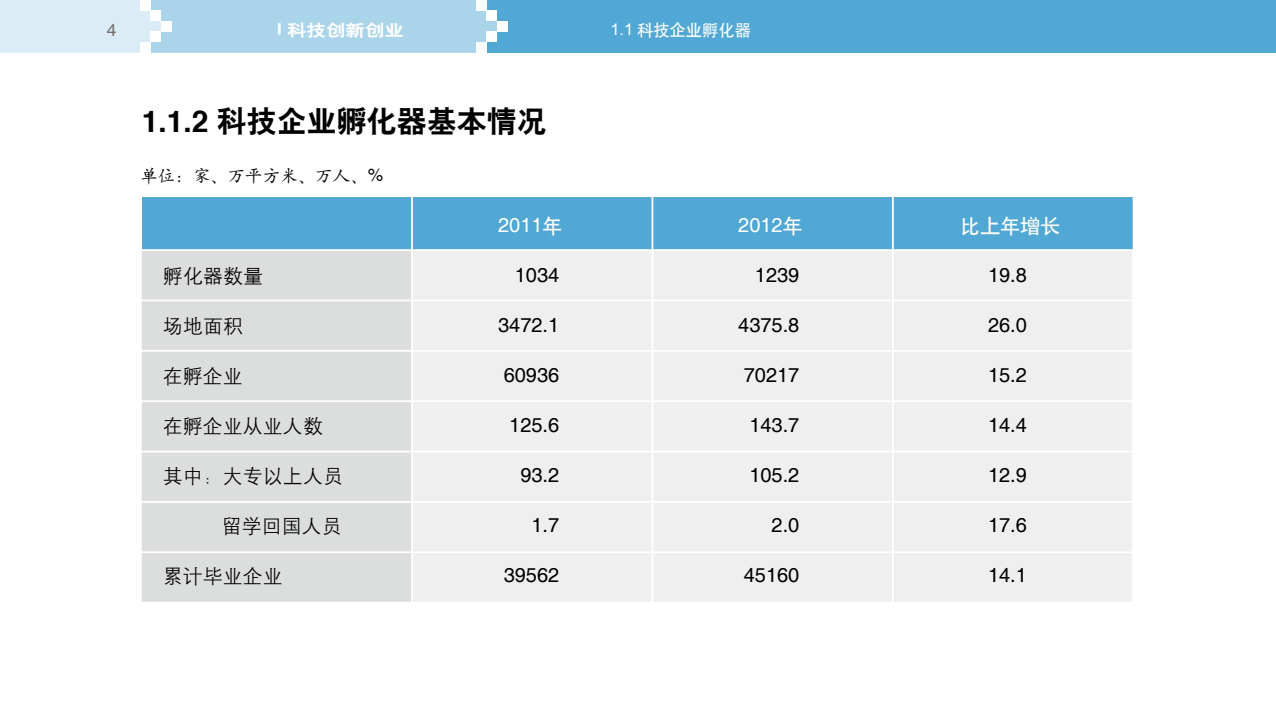
<style>
.page{position:relative;width:1276px;height:709px;background:#fff}
.page>*{position:absolute;margin:0;border:0;box-sizing:border-box;transform-origin:0 0}
.t1{font:30px "H Yb 2 gj";color:#000}
.t2{font:20px "Helvetica";color:#000}
.t3{font:20px "H Yg 2 gj";color:#000}
.t4{font:20px "Helvetica";color:#fff}
.t5{font:20px "H Yb 1 gj";color:#fff}
.t6{font:17.5px "H Yc 1 gj";color:#000}
.t7{font:17.5px "Helvetica";color:#727171}
.t8{font:16.25px "H Yb 1 gj";color:#fff}
.t9{font:16.25px "H Yb 2 gj";color:#fff;scale:1.2 1}
.s1{font-family:"Arial"}
.s2{font-family:"Helvetica";font-weight:700}
.s3{font-family:"Helvetica"}
.s4{font-family:"H Yb 1 gj"}
</style>
<div class="page">
<div style="left:140px;top:249px;width:272px;height:353px;background:#dcdddd"></div>
<div style="left:412px;top:250px;width:720px;height:352px;background:#efefef"></div>
<div style="left:142px;top:197px;width:990px;height:53px;background:#52a8d4"></div>
<hr style="left:651px;top:186px;width:2px;height:429px;background:#fff">
<hr style="left:892px;top:184px;width:1px;height:432px;background:#fff">
<hr style="left:411px;top:189px;width:2px;height:428px;background:#fff">
<hr style="left:140px;top:189px;width:2px;height:428px;background:#fff">
<hr style="left:115px;top:299px;width:1063px;height:2px;background:#fff">
<hr style="left:122px;top:350px;width:1063px;height:2px;background:#fff">
<hr style="left:122px;top:249px;width:1063px;height:2px;background:#fff">
<hr style="left:110px;top:400px;width:1054px;height:2px;background:#fff">
<hr style="left:108px;top:501px;width:1063px;height:2px;background:#fff">
<hr style="left:108px;top:551px;width:1063px;height:2px;background:#fff">
<hr style="left:111px;top:450px;width:1053px;height:2px;background:#fff">
<hr style="left:107px;top:601px;width:1045px;height:2px;background:#fff">
<svg style="left:0;top:0;width:497px;height:53px;background:#b9dbed"></svg>
<div style="left:497px;top:0;width:779px;height:53px;background:#52a8d4"></div>
<div style="left:484px;top:0;width:21px;height:10px;background:#52a8d4"></div>
<div style="left:486px;top:42px;width:22px;height:11px;background:#52a8d4"></div>
<div style="left:161px;top:21px;width:10px;height:10px;background:#fff"></div>
<div style="left:150px;top:10px;width:11px;height:11px;background:#fff"></div>
<div style="left:150px;top:32px;width:11px;height:10px;background:#fff"></div>
<div style="left:140px;top:42px;width:10px;height:11px;background:#fff"></div>
<div style="left:140px;top:0;width:10px;height:11px;background:#fff"></div>
<div style="left:497px;top:21px;width:10px;height:10px;background:#fff"></div>
<div style="left:486px;top:10px;width:11px;height:11px;background:#fff"></div>
<div style="left:486px;top:32px;width:11px;height:10px;background:#fff"></div>
<div style="left:476px;top:42px;width:10px;height:11px;background:#fff"></div>
<div style="left:476px;top:0;width:10px;height:11px;background:#fff"></div>
<p class="t7" style="left:107px;top:17px;width:11px">4</p>
<p class="t9" style="left:277px;top:22px;width:107px">I 科技创新创业</p>
<p class="t8" style="left:610px;top:22px;width:142px"><span class="s1">1.1</span> 科技企业孵化器</p>
<h1 class="t1" style="left:142px;top:106px;width:407px"><span class="s2">1.1.2</span> 科技企业孵化器基本情况</h1>
<p class="t6" style="left:140px;top:167px;width:245px">单位：家、万平方米、万人、<span class="s3">%</span></p>
<p class="t4" style="left:498px;top:213px;width:66px">2011<span class="s4">年</span></p>
<p class="t4" style="left:738px;top:213px;width:66px">2012<span class="s4">年</span></p>
<p class="t5" style="left:960px;top:216px;width:101px">比上年增长</p>
<p class="t3" style="left:163px;top:266px;width:101px">孵化器数量</p>
<p class="t2" style="left:515px;top:263px;width:46px">1034</p>
<p class="t2" style="left:755px;top:263px;width:46px">1239</p>
<p class="t2" style="left:988px;top:263px;width:40px">19.8</p>
<p class="t3" style="left:163px;top:316px;width:81px">场地面积</p>
<p class="t2" style="left:498px;top:313px;width:63px">3472.1</p>
<p class="t2" style="left:738px;top:313px;width:63px">4375.8</p>
<p class="t2" style="left:988px;top:313px;width:40px">26.0</p>
<p class="t3" style="left:163px;top:366px;width:81px">在孵企业</p>
<p class="t2" style="left:504px;top:363px;width:57px">60936</p>
<p class="t2" style="left:744px;top:363px;width:57px">70217</p>
<p class="t2" style="left:988px;top:363px;width:40px">15.2</p>
<p class="t3" style="left:163px;top:416px;width:162px">在孵企业从业人数</p>
<p class="t2" style="left:509px;top:413px;width:52px">125.6</p>
<p class="t2" style="left:749px;top:413px;width:52px">143.7</p>
<p class="t2" style="left:988px;top:413px;width:40px">14.4</p>
<p class="t3" style="left:163px;top:466px;width:182px">其中：大专以上人员</p>
<p class="t2" style="left:520px;top:463px;width:40px">93.2</p>
<p class="t2" style="left:749px;top:463px;width:52px">105.2</p>
<p class="t2" style="left:988px;top:463px;width:40px">12.9</p>
<p class="t3" style="left:222px;top:516px;width:122px">留学回国人员</p>
<p class="t2" style="left:531px;top:513px;width:29px">1.7</p>
<p class="t2" style="left:771px;top:513px;width:29px">2.0</p>
<p class="t2" style="left:988px;top:513px;width:40px">17.6</p>
<p class="t3" style="left:163px;top:566px;width:121px">累计毕业企业</p>
<p class="t2" style="left:504px;top:563px;width:57px">39562</p>
<p class="t2" style="left:744px;top:563px;width:57px">45160</p>
<p class="t2" style="left:988px;top:563px;width:40px">14.1</p>
</div>
